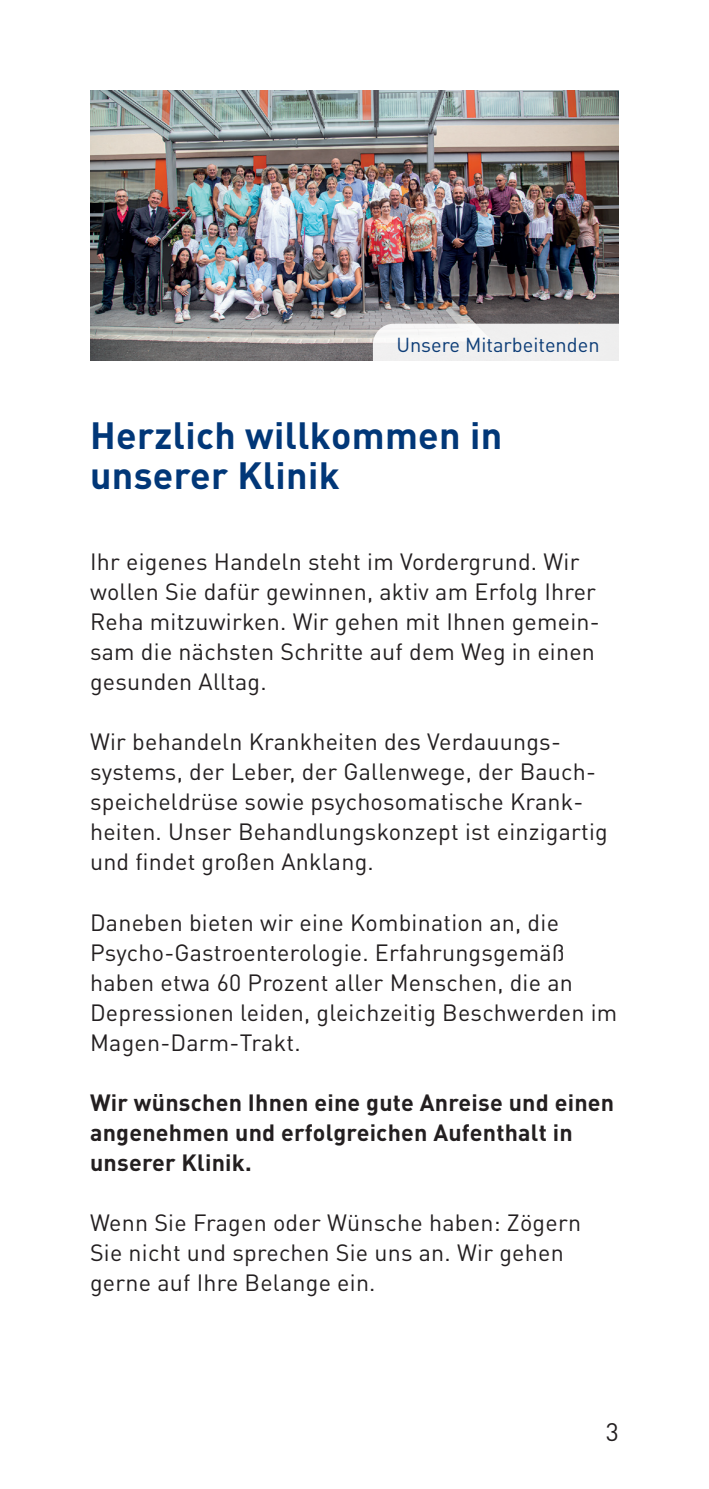
<style>
.page{position:relative;width:709px;height:1489px;background:#fff}
.page>*{position:absolute;margin:0;border:0;box-sizing:border-box;transform-origin:0 0}
.Flyer_Ueberschrift_F{font:700 37.5px/40px "DIN Pro DR Vp";letter-spacing:.01em;color:#013778}
.t1{font:25px "DIN Pro DR Vp";color:#231f20}
.Flyer_Fliesstext{font:23.25px/30px "DIN Pro DR Vp";letter-spacing:.01em;color:#231f20}
.Flyer_Ueberschrift_F-2{font:23.25px/30px "DIN Pro DR Vp";letter-spacing:.01em;color:#231f20}
.Flyer_Ueberschrift_F-3{font:700 23.25px/30px "DIN Pro DR Vp";letter-spacing:.01em;color:#231f20}
.t2{font:20px "DIN Pro DR Vp";color:#013778}
</style>
<div class="page">
<img style="left:90px;top:90px;width:529px;height:270px">
<svg style="left:373px;top:324px;width:246px;height:37px"></svg>
<p class="t2" style="left:396px;top:332px;width:205px">Unsere Mitarbeitenden</p>
<p class="Flyer_Ueberschrift_F" style="left:90px;top:414px;width:414px">Herzlich willkommen in unserer Klinik</p>
<p class="Flyer_Fliesstext" style="left:90px;top:546px;width:511px">Ihr eigenes Handeln steht im Vordergrund. Wir wollen Sie dafür gewinnen, aktiv am Erfolg Ihrer Reha mitzuwirken. Wir gehen mit Ihnen gemein&shy;sam die nächsten Schritte auf dem Weg in einen gesunden Alltag.</p>
<p class="Flyer_Fliesstext" style="left:90px;top:726px;width:519px">Wir behandeln Krankheiten des Verdauungs&shy;systems, der Leber, der Gallenwege, der Bauch&shy;speicheldrüse sowie psychosomatische Krank&shy;heiten. Unser Behandlungskonzept ist einzigartig und findet großen Anklang.</p>
<p class="Flyer_Fliesstext" style="left:90px;top:906px;width:529px">Daneben bieten wir eine Kombination an, die Psycho-Gastroenterologie. Erfahrungsgemäß haben etwa 60 Prozent aller Menschen, die an Depressionen leiden, gleichzeitig Beschwerden im Magen-Darm-Trakt.</p>
<p class="Flyer_Ueberschrift_F-3" style="left:90px;top:1086px;width:525px">Wir wünschen Ihnen eine gute Anreise und einen angenehmen und erfolgreichen Aufenthalt in unserer Klinik.</p>
<p class="Flyer_Ueberschrift_F-2" style="left:90px;top:1206px;width:492px">Wenn Sie Fragen oder Wünsche haben: Zögern<br>Sie nicht und sprechen Sie uns an. Wir gehen gerne auf Ihre Belange ein.</p>
<p class="t1" style="left:606px;top:1415px;width:15px">3</p>
</div>
